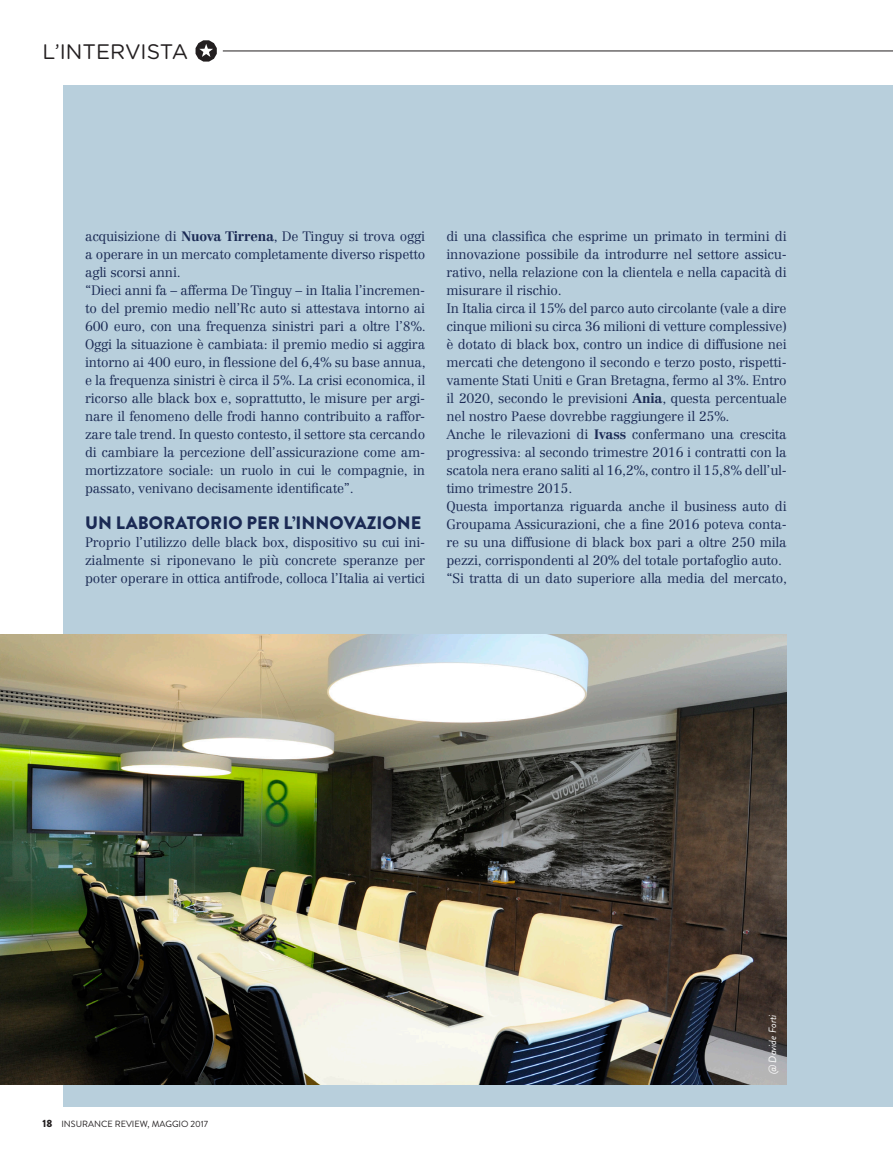
<style>
.page{position:relative;width:893px;height:1170px;background:#fff}
.page>*{position:absolute;margin:0;border:0;box-sizing:border-box;transform-origin:0 0}
.t1{font:21px "Gotham Rounded";color:#231f20}
.t2{font:900 18px "Brandon Grotesque";letter-spacing:.005em;color:#1b2a54}
.t3{font:300 13.5px/18px "Centennial LT Std";letter-spacing:-.015em;color:#1b2a54;text-align:justify}
.t4{font:italic 10.5px "Brandon Grotesque";color:#fff}
.t5{font:9px "Brandon Grotesque";color:#231f20}
.s1{font-weight:700}
.s2{font-weight:900;font-size:10.5px}
</style>
<div class="page">
<div style="left:64px;top:85px;width:829px;height:1021px;background:#b8cfdc"></div>
<svg style="left:196px;top:40px;width:21px;height:22px"></svg>
<hr style="left:223px;top:51px;width:670px;height:1px;background:#231f20">
<img style="left:0;top:634px;width:787px;height:450px">
<p class="t1" style="left:43px;top:37px;width:147px">L’INTERVISTA</p>
<p class="t3" style="left:85px;top:227px;width:342px">acquisizione di <span class="s1">Nuova Tirrena</span>, De Tinguy si trova oggi a operare in un mercato completamente diverso rispetto agli scorsi anni.</p>
<p class="t3" style="left:85px;top:281px;width:342px">“Dieci anni fa – afferma De Tinguy – in Italia l’incremen&shy;to del premio medio nell’Rc auto si attestava intorno ai 600 euro, con una frequenza sinistri pari a oltre l’8%.<br>Oggi la situazione è cambiata: il premio medio si aggira intorno ai 400 euro, in flessione del 6,4% su base annua, e la frequenza sinistri è circa il 5%. La crisi economica, il ricorso alle black box e, soprattutto, le misure per argi&shy;nare il fenomeno delle frodi hanno contribuito a raffor&shy;zare tale trend. In questo contesto, il settore sta cercando di cambiare la percezione dell’assicurazione come am&shy;mortizzatore sociale: un ruolo in cui le compagnie, in passato, venivano decisamente identificate”.</p>
<p class="t2" style="left:85px;top:510px;width:338px">UN LABORATORIO PER L’INNOVAZIONE</p>
<p class="t3" style="left:85px;top:533px;width:342px">Proprio l’utilizzo delle black box, dispositivo su cui ini&shy;zialmente si riponevano le più concrete speranze per poter operare in ottica antifrode, colloca l’Italia ai vertici</p>
<p class="t3" style="left:446px;top:227px;width:342px">di una classifica che esprime un primato in termini di innovazione possibile da introdurre nel settore assicu&shy;rativo, nella relazione con la clientela e nella capacità di misurare il rischio.</p>
<p class="t3" style="left:446px;top:299px;width:342px">In Italia circa il 15% del parco auto circolante (vale a dire cinque milioni su circa 36 milioni di vetture complessive) è dotato di black box, contro un indice di diffusione nei mercati che detengono il secondo e terzo posto, rispetti&shy;vamente Stati Uniti e Gran Bretagna, fermo al 3%. Entro il 2020, secondo le previsioni <span class="s1">Ania</span>, questa percentuale nel nostro Paese dovrebbe raggiungere il 25%.</p>
<p class="t3" style="left:446px;top:425px;width:342px">Anche le rilevazioni di <span class="s1">Ivass</span> confermano una crescita progressiva: al secondo trimestre 2016 i contratti con la scatola nera erano saliti al 16,2%, contro il 15,8% dell’ul&shy;timo trimestre 2015.</p>
<p class="t3" style="left:446px;top:497px;width:342px">Questa importanza riguarda anche il business auto di Groupama Assicurazioni, che a fine 2016 poteva conta&shy;re su una diffusione di black box pari a oltre 250 mila pezzi, corrispondenti al 20% del totale portafoglio auto.</p>
<p class="t3" style="left:446px;top:569px;width:342px">“Si tratta di un dato superiore alla media del mercato,</p>
<p class="t5" style="left:43px;top:1117px;width:167px"><span class="s2">18</span> INSURANCE REVIEW, MAGGIO 2017</p>
<p class="t4" style="left:765px;top:1074px;width:61px;rotate:-90deg">@ Davide Forti</p>
</div>
